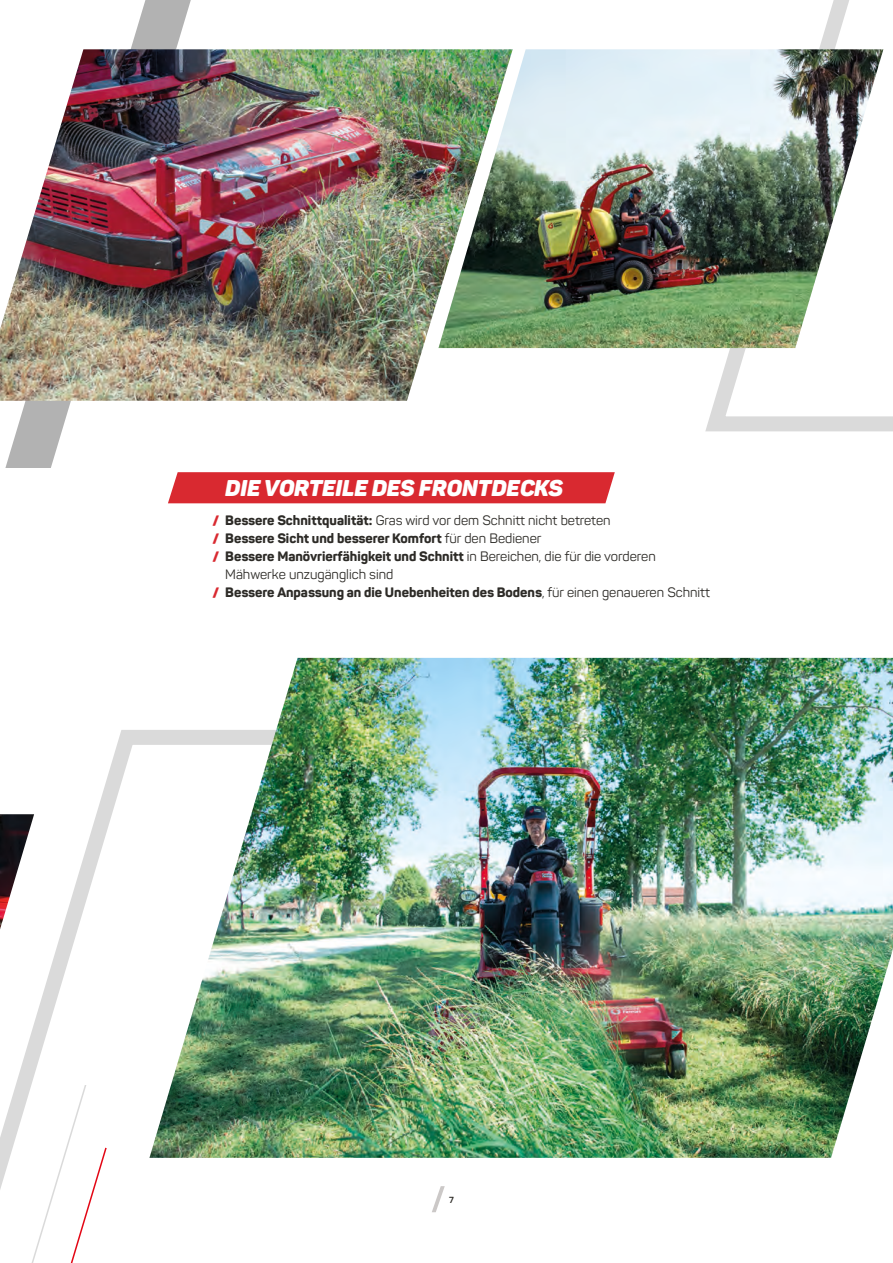
<style>
.page{position:relative;width:893px;height:1263px;background:#fff}
.page>*{position:absolute;margin:0;border:0;box-sizing:border-box;transform-origin:0 0}
.t1{font:italic 900 22.5px "Panton";color:#fff}
.t2{font:800 13.5px "Panton";color:#2d2b27}
.t3{font:13.5px "Panton";color:#2d2b27}
.t4{font:700 8.7px "Panton";color:#2d2b27}
.s1{font-style:normal;font-size:13.5px;color:#d92930}
.s2{font-weight:900;color:#d92930}
.s3{font-weight:800}
.s4{font-weight:400}
</style>
<div class="page">
<svg style="left:695px;top:0;width:198px;height:432px"></svg>
<svg style="left:5px;top:0;width:241px;height:504px"></svg>
<div style="left:0;top:468px;width:121px;height:616px;background:#fff"></div>
<svg style="left:0;top:730px;width:436px;height:533px"></svg>
<img style="left:149px;top:658px;width:744px;height:500px">
<img style="left:0;top:814px;width:34px;height:115px">
<img style="left:0;top:49px;width:512px;height:352px">
<img style="left:438px;top:49px;width:445px;height:299px">
<div style="left:168px;top:472px;width:447px;height:31px;background:#d92930"></div>
<svg style="left:432px;top:1186px;width:13px;height:26px"></svg>
<h1 class="t1" style="left:212px;top:474px;width:352px"><span class="s1">/</span> DIE VORTEILE DES FRONTDECKS</h1>
<p class="t3" style="left:212px;top:512px;width:400px"><span class="s2">/</span> <span class="s3">Bessere Schnittqualität:</span> Gras wird vor dem Schnitt nicht betreten</p>
<p class="t2" style="left:212px;top:530px;width:330px"><span class="s2">/</span> Bessere Sicht und besserer Komfort <span class="s4">für den Bediener</span></p>
<p class="t2" style="left:212px;top:548px;width:445px"><span class="s2">/</span> Bessere Manövrierfähigkeit und Schnitt <span class="s4">in Bereichen, die für die vorderen</span></p>
<p class="t3" style="left:225px;top:566px;width:170px">Mähwerke unzugänglich sind</p>
<p class="t2" style="left:212px;top:584px;width:499px"><span class="s2">/</span> Bessere Anpassung an die Unebenheiten des Bodens<span class="s4">, für einen genaueren Schnitt</span></p>
<p class="t4" style="left:449px;top:1195px;width:6px">7</p>
</div>
